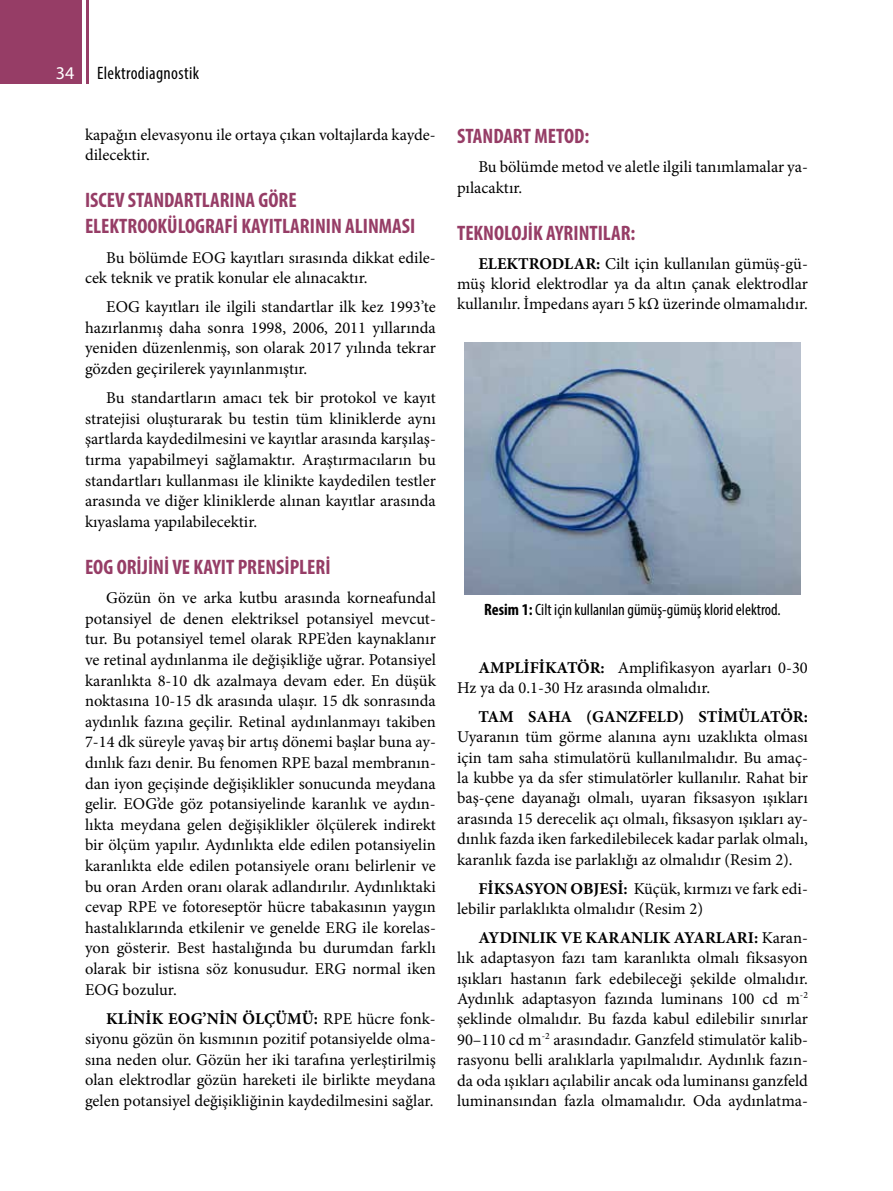
<style>
.page{position:relative;width:893px;height:1191px;background:#fff}
.page>*{position:absolute;margin:0;border:0;box-sizing:border-box;transform-origin:0 0}
.t1{font:700 condensed 21px/26px "Myriad Pro";color:#963d66}
.t2{font:condensed 18px "Myriad Pro";letter-spacing:.02em;color:#000}
.t3{font:18px "Myriad Pro";color:#fff}
.t4{font:16.5px/20.5px "Minion Pro";color:#000;text-align:justify}
.t5{font:condensed 16.5px "Myriad Pro";color:#000}
.t6{font:700 16.5px "Minion Pro";color:#000}
.s1{font-weight:700}
</style>
<div class="page">
<div style="left:0;top:0;width:82px;height:84px;background:#963d66"></div>
<hr style="left:86px;top:0;width:3px;height:84px;background:#963d66">
<img style="left:464px;top:342px;width:336px;height:252px">
<p class="t3" style="left:56px;top:61px;width:20px">34</p>
<p class="t2" style="left:97px;top:62px;width:103px">Elektrodiagnostik</p>
<p class="t4" style="left:85px;top:124px;width:352px">kapağın elevasyonu ile ortaya çıkan voltajlarda kayde&shy;dilecektir.</p>
<p class="t1" style="left:85px;top:187px;width:332px">ISCEV STANDARTLARINA GÖRE<br>ELEKTROOKÜLOGRAFİ KAYITLARININ ALINMASI</p>
<p class="t4" style="left:85px;top:247px;width:352px;text-indent:21px">Bu bölümde EOG kayıtları sırasında dikkat edile&shy;cek teknik ve pratik konular ele alınacaktır.</p>
<p class="t4" style="left:85px;top:297px;width:352px;text-indent:21px">EOG kayıtları ile ilgili standartlar ilk kez 1993’te hazırlanmış daha sonra 1998, 2006, 2011 yıllarında yeniden düzenlenmiş, son olarak 2017 yılında tekrar gözden geçirilerek yayınlanmıştır.</p>
<p class="t4" style="left:85px;top:388px;width:352px;text-indent:21px">Bu standartların amacı tek bir protokol ve kayıt stratejisi oluşturarak bu testin tüm kliniklerde aynı şartlarda kaydedilmesini ve kayıtlar arasında karşılaş&shy;tırma yapabilmeyi sağlamaktır. Araştırmacıların bu standartları kullanması ile klinikte kaydedilen testler arasında ve diğer kliniklerde alınan kayıtlar arasında kıyaslama yapılabilecektir.</p>
<p class="t1" style="left:85px;top:553px;width:247px">EOG ORİJİNİ VE KAYIT PRENSİPLERİ</p>
<p class="t4" style="left:85px;top:587px;width:352px;text-indent:21px">Gözün ön ve arka kutbu arasında korneafundal potansiyel de denen elektriksel potansiyel mevcut&shy;tur. Bu potansiyel temel olarak RPE’den kaynaklanır ve retinal aydınlanma ile değişikliğe uğrar. Potansiyel karanlıkta 8-10 dk azalmaya devam eder. En düşük noktasına 10-15 dk arasında ulaşır. 15 dk sonrasında aydınlık fazına geçilir. Retinal aydınlanmayı takiben 7-14 dk süreyle yavaş bir artış dönemi başlar buna ay&shy;dınlık fazı denir. Bu fenomen RPE bazal membranın&shy;dan iyon geçişinde değişiklikler sonucunda meydana gelir. EOG’de göz potansiyelinde karanlık ve aydın&shy;lıkta meydana gelen değişiklikler ölçülerek indirekt bir ölçüm yapılır. Aydınlıkta elde edilen potansiyelin karanlıkta elde edilen potansiyele oranı belirlenir ve bu oran Arden oranı olarak adlandırılır. Aydınlıktaki cevap RPE ve fotoreseptör hücre tabakasının yaygın hastalıklarında etkilenir ve genelde ERG ile korelas&shy;yon gösterir. Best hastalığında bu durumdan farklı olarak bir istisna söz konusudur. ERG normal iken EOG bozulur.</p>
<p class="t4" style="left:85px;top:1008px;width:352px;text-indent:21px"><span class="s1">KLİNİK EOG’NİN ÖLÇÜMÜ:</span> RPE hücre fonk&shy;siyonu gözün ön kısmının pozitif potansiyelde olma&shy;sına neden olur. Gözün her iki tarafına yerleştirilmiş olan elektrodlar gözün hareketi ile birlikte meydana gelen potansiyel değişikliğinin kaydedilmesini sağlar.</p>
<p class="t1" style="left:457px;top:123px;width:134px">STANDART METOD:</p>
<p class="t4" style="left:457px;top:157px;width:352px;text-indent:21px">Bu bölümde metod ve aletle ilgili tanımlamalar ya&shy;pılacaktır.</p>
<p class="t1" style="left:457px;top:219px;width:180px">TEKNOLOJİK AYRINTILAR:</p>
<p class="t4" style="left:457px;top:253px;width:352px;text-indent:21px"><span class="s1">ELEKTRODLAR:</span> Cilt için kullanılan gümüş-gü&shy;müş klorid elektrodlar ya da altın çanak elektrodlar kullanılır. İmpedans ayarı 5 kΩ üzerinde olmamalıdır.</p>
<p class="t5" style="left:484px;top:599px;width:298px"><span class="s1">Resim 1:</span> Cilt için kullanılan gümüş-gümüş klorid elektrod.</p>
<p class="t4" style="left:457px;top:657px;width:352px;text-indent:21px"><span class="s1">AMPLİFİKATÖR:</span> Amplifikasyon ayarları 0-30<br>Hz ya da 0.1-30 Hz arasında olmalıdır.</p>
<p class="t6" style="left:478px;top:705px;width:331px">TAM SAHA (GANZFELD) STİMÜLATÖR:</p>
<p class="t4" style="left:457px;top:727px;width:352px">Uyaranın tüm görme alanına aynı uzaklıkta olması için tam saha stimulatörü kullanılmalıdır. Bu amaç&shy;la kubbe ya da sfer stimulatörler kullanılır. Rahat bir baş-çene dayanağı olmalı, uyaran fiksasyon ışıkları arasında 15 derecelik açı olmalı, fiksasyon ışıkları ay&shy;dınlık fazda iken farkedilebilecek kadar parlak olmalı, karanlık fazda ise parlaklığı az olmalıdır (Resim 2).</p>
<p class="t4" style="left:457px;top:878px;width:352px;text-indent:21px"><span class="s1">FİKSASYON OBJESİ:</span> Küçük, kırmızı ve fark edi&shy;lebilir parlaklıkta olmalıdır (Resim 2)</p>
<p class="t4" style="left:457px;top:927px;width:352px;text-indent:21px"><span class="s1">AYDINLIK VE KARANLIK AYARLARI:</span> Karan&shy;lık adaptasyon fazı tam karanlıkta olmalı fiksasyon ışıkları hastanın fark edebileceği şekilde olmalıdır.<br>Aydınlık adaptasyon fazında luminans 100 cd m<sup>-2 </sup>şeklinde olmalıdır. Bu fazda kabul edilebilir sınırlar 90–110 cd m<sup>-2</sup> arasındadır. Ganzfeld stimulatör kalib&shy;rasyonu belli aralıklarla yapılmalıdır. Aydınlık fazın&shy;da oda ışıkları açılabilir ancak oda luminansı ganzfeld luminansından fazla olmamalıdır. Oda aydınlatma-</p>
</div>
